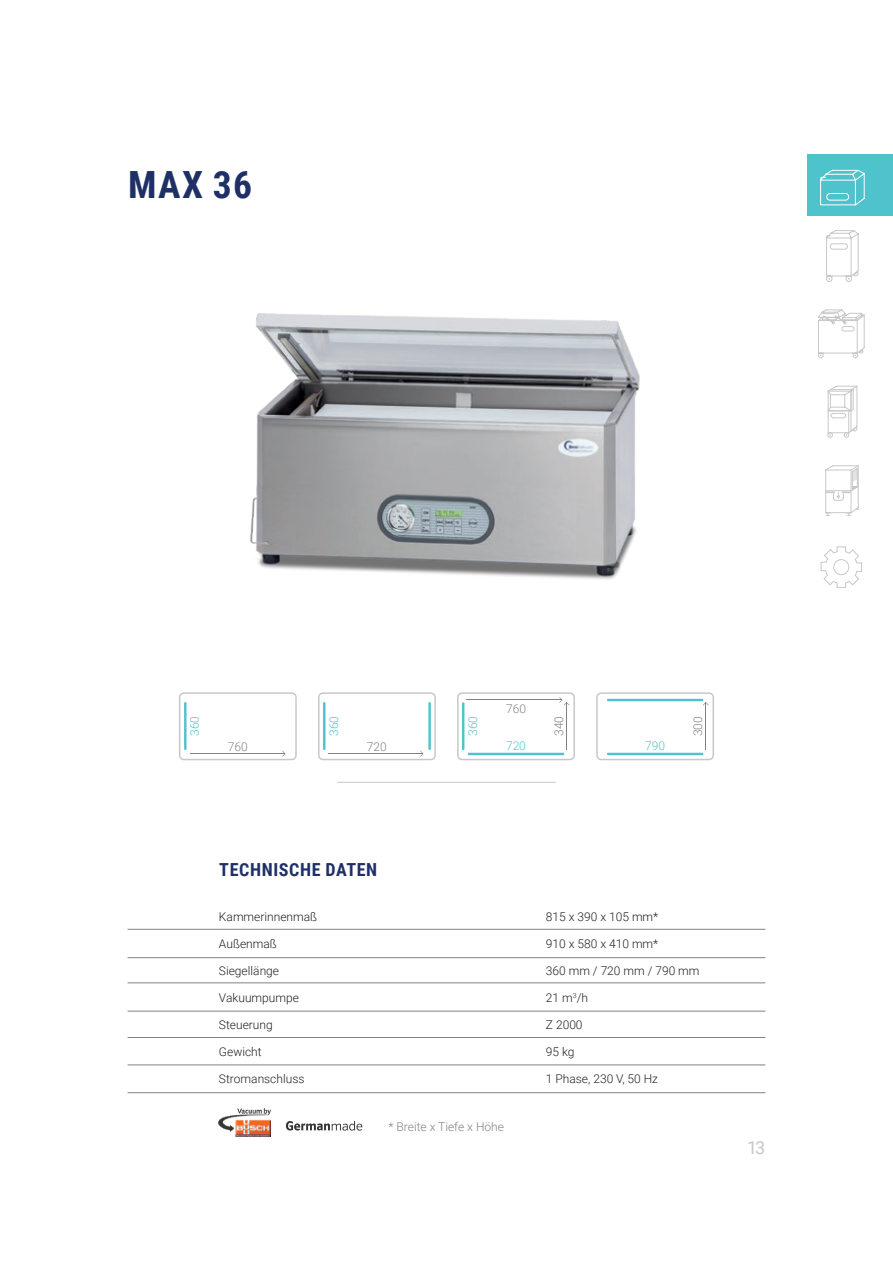
<style>
.page{position:relative;width:893px;height:1263px;background:#fff}
.page>*{position:absolute;margin:0;border:0;box-sizing:border-box;transform-origin:0 0}
.t1{font:700 37.5px "Roboto Condensed";color:#1e3066}
.t2{font:700 18px "Roboto Condensed";letter-spacing:.035em;color:#1e3066}
.t3{font:18px "Roboto";color:#c7c8ca}
.t4{font:300 12px "Roboto";color:#231f20}
.t5{font:300 12px "Roboto";color:#808285}
.t6{font:300 12px "Roboto";color:#4fc3cb}
</style>
<div class="page">
<hr style="left:128px;top:929px;width:637px;height:1px;background:#808285">
<hr style="left:128px;top:957px;width:637px;height:1px;background:#808285">
<hr style="left:128px;top:982px;width:637px;height:1px;background:#808285">
<hr style="left:128px;top:1011px;width:637px;height:1px;background:#808285">
<hr style="left:128px;top:1037px;width:637px;height:1px;background:#808285">
<hr style="left:128px;top:1065px;width:637px;height:1px;background:#808285">
<svg style="left:179px;top:692px;width:118px;height:68px"></svg>
<svg style="left:318px;top:692px;width:118px;height:68px"></svg>
<svg style="left:457px;top:692px;width:118px;height:68px"></svg>
<svg style="left:596px;top:692px;width:118px;height:68px"></svg>
<hr style="left:468px;top:753px;width:96px;height:2px;background:#4fc3cb">
<hr style="left:607px;top:753px;width:96px;height:2px;background:#4fc3cb">
<hr style="left:607px;top:699px;width:96px;height:2px;background:#4fc3cb">
<hr style="left:428px;top:702px;width:3px;height:48px;background:#4fc3cb">
<hr style="left:323px;top:702px;width:2px;height:48px;background:#4fc3cb">
<hr style="left:184px;top:702px;width:3px;height:48px;background:#4fc3cb">
<img style="left:219px;top:1108px;width:51px;height:29px">
<svg style="left:286px;top:1121px;width:76px;height:9px"></svg>
<hr style="left:128px;top:1092px;width:637px;height:1px;background:#808285">
<hr style="left:337px;top:782px;width:219px;height:1px;background:#c7c8ca">
<img style="left:250px;top:313px;width:390px;height:267px">
<div style="left:808px;top:155px;width:85px;height:61px;background:#4fc3cb"></div>
<svg style="left:820px;top:169px;width:45px;height:37px"></svg>
<svg style="left:826px;top:230px;width:33px;height:52px"></svg>
<svg style="left:820px;top:546px;width:42px;height:42px"></svg>
<svg style="left:818px;top:309px;width:47px;height:50px"></svg>
<div style="left:835px;top:316px;width:10px;height:7px;border:1px solid #c7c8ca"></div>
<div style="left:823px;top:316px;width:10px;height:7px;border:1px solid #c7c8ca"></div>
<svg style="left:827px;top:385px;width:31px;height:53px"></svg>
<svg style="left:825px;top:465px;width:35px;height:51px"></svg>
<h1 class="t1" style="left:128px;top:159px;width:125px">MAX 36</h1>
<p class="t5" style="left:506px;top:700px;width:21px">760</p>
<p class="t6" style="left:186px;top:736px;width:21px;rotate:-90deg">360</p>
<p class="t6" style="left:325px;top:736px;width:21px;rotate:-90deg">360</p>
<p class="t5" style="left:228px;top:738px;width:21px">760</p>
<p class="t5" style="left:367px;top:738px;width:21px">720</p>
<p class="t6" style="left:506px;top:737px;width:21px">720</p>
<p class="t6" style="left:645px;top:737px;width:21px">790</p>
<p class="t6" style="left:465px;top:736px;width:21px;rotate:-90deg">360</p>
<p class="t5" style="left:550px;top:736px;width:21px;rotate:-90deg">340</p>
<p class="t5" style="left:690px;top:736px;width:21px;rotate:-90deg">300</p>
<h2 class="t2" style="left:219px;top:857px;width:159px">TECHNISCHE DATEN</h2>
<p class="t4" style="left:219px;top:909px;width:100px">Kammerinnenmaß</p>
<p class="t4" style="left:546px;top:909px;width:114px">815 x 390 x 105 mm*</p>
<p class="t4" style="left:219px;top:936px;width:59px">Außenmaß</p>
<p class="t4" style="left:546px;top:936px;width:114px">910 x 580 x 410 mm*</p>
<p class="t4" style="left:219px;top:963px;width:62px">Siegellänge</p>
<p class="t4" style="left:546px;top:963px;width:155px">360 mm / 720 mm / 790 mm</p>
<p class="t4" style="left:219px;top:990px;width:81px">Vakuumpumpe</p>
<p class="t4" style="left:546px;top:990px;width:44px">21 m<sup>3</sup>/h</p>
<p class="t4" style="left:219px;top:1017px;width:55px">Steuerung</p>
<p class="t4" style="left:546px;top:1017px;width:38px">Z 2000</p>
<p class="t4" style="left:219px;top:1044px;width:44px">Gewicht</p>
<p class="t4" style="left:546px;top:1044px;width:30px">95 kg</p>
<p class="t4" style="left:219px;top:1071px;width:87px">Stromanschluss</p>
<p class="t4" style="left:546px;top:1071px;width:114px">1 Phase, 230 V, 50 Hz</p>
<p class="t5" style="left:389px;top:1118px;width:117px">* Breite x Tiefe x Höhe</p>
<h2 class="t3" style="left:747px;top:1135px;width:20px">13</h2>
</div>
